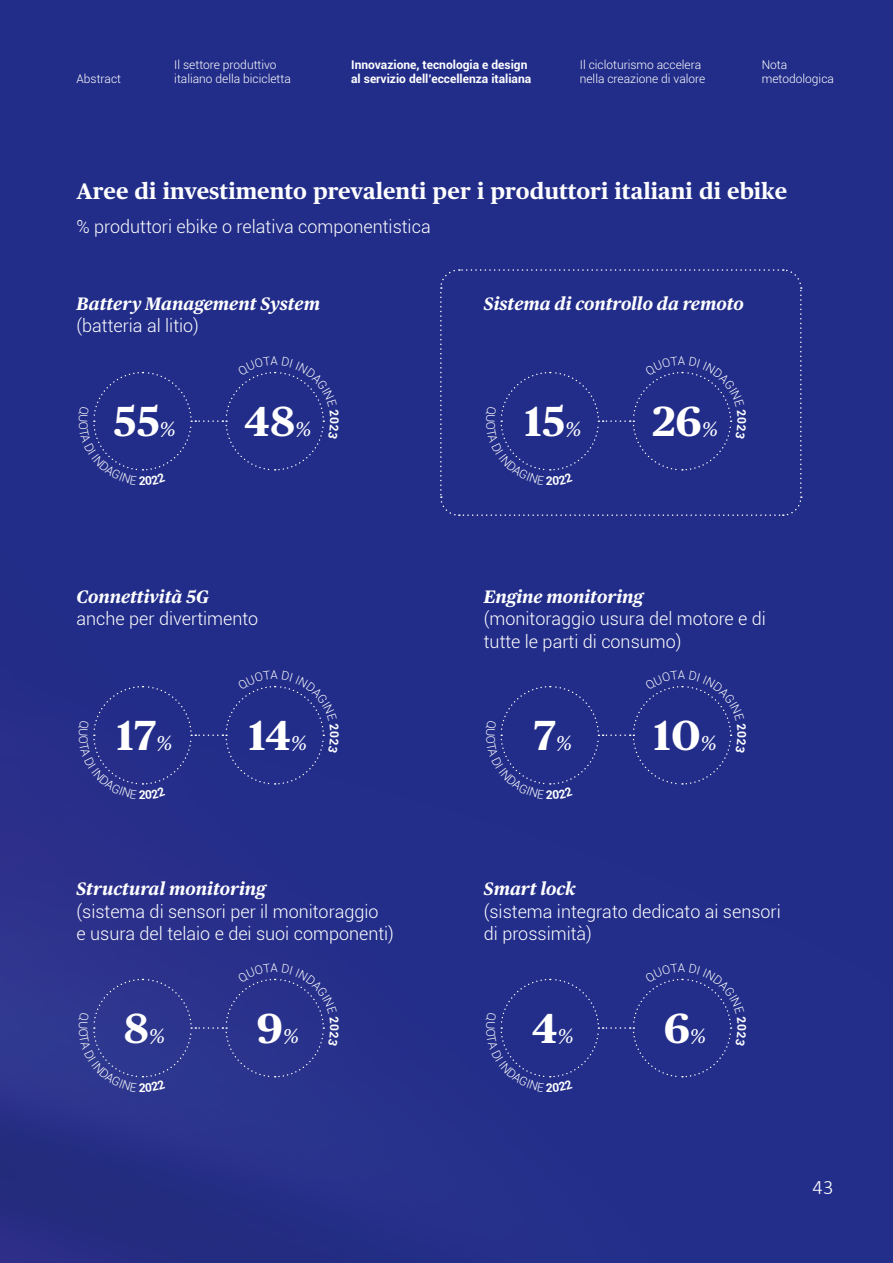
<style>
.page{position:relative;width:893px;height:1263px;background:#222d89}
.page>*{position:absolute;margin:0;border:0;box-sizing:border-box;transform-origin:0 0}
.t1{font:700 42px "Publico Text";letter-spacing:-.005em;color:#fff}
.t2{font:700 22.5px "Publico Text";color:#fff}
.t3{font:300 20.7px "Calibri";color:#fff}
.t4{font:300 18px/22.5px "Roboto";color:#fff}
.t5{font:italic 700 18px "Publico Text";color:#fff}
.t6{font:300 12px/14.4px "Roboto";color:#fff}
.t7{font:700 12px/14.4px "Roboto";color:#fff}
.s1{font-weight:400;font-style:italic;font-size:20.1px}
</style>
<div class="page">
<div style="left:78px;top:357px;width:261px;height:128px;background:#222d89"></div>
<div style="left:439px;top:268px;width:363px;height:249px;background:#222d89"></div>
<div style="left:78px;top:671px;width:261px;height:128px;background:#222d89"></div>
<div style="left:486px;top:671px;width:260px;height:128px;background:#222d89"></div>
<div style="left:78px;top:963px;width:261px;height:129px;background:#2b348d"></div>
<div style="left:486px;top:963px;width:260px;height:129px;background:#222e8a"></div>
<p class="t6" style="left:77px;top:71px;width:46px">Abstract</p>
<p class="t6" style="left:174px;top:57px;width:118px">Il settore produttivo italiano della bicicletta</p>
<p class="t7" style="left:351px;top:57px;width:182px">Innovazione, tecnologia e design al servizio dell’eccellenza italiana</p>
<p class="t6" style="left:580px;top:57px;width:127px">Il cicloturismo accelera nella creazione di valore</p>
<p class="t6" style="left:762px;top:57px;width:74px">Nota metodologica</p>
<p class="t2" style="left:77px;top:174px;width:712px">Aree di investimento prevalenti per i produttori italiani di ebike</p>
<p class="t4" style="left:77px;top:215px;width:356px">% produttori ebike o relativa componentistica</p>
<p class="t5" style="left:77px;top:290px;width:245px">Battery Management System</p>
<p class="t4" style="left:77px;top:314px;width:124px">(batteria al litio)</p>
<p class="t6" style="left:270px;top:353px;width:9px">A</p>
<p class="t5" style="left:484px;top:290px;width:261px">Sistema di controllo da remoto</p>
<p class="t6" style="left:678px;top:353px;width:9px">A</p>
<h1 class="t1" style="left:113px;top:388px;width:64px">55<span class="s1">%</span></h1>
<h1 class="t1" style="left:244px;top:388px;width:68px">48<span class="s1">%</span></h1>
<h1 class="t1" style="left:524px;top:388px;width:58px">15<span class="s1">%</span></h1>
<h1 class="t1" style="left:652px;top:388px;width:67px">26<span class="s1">%</span></h1>
<p class="t7" style="left:139px;top:473px;width:9px">2</p>
<p class="t7" style="left:546px;top:473px;width:9px">2</p>
<p class="t7" style="left:342px;top:417px;width:8px;rotate:90deg">0</p>
<p class="t7" style="left:749px;top:417px;width:8px;rotate:90deg">0</p>
<p class="t5" style="left:77px;top:582px;width:134px">Connettività 5G</p>
<p class="t4" style="left:77px;top:607px;width:183px">anche per divertimento</p>
<p class="t6" style="left:270px;top:667px;width:9px">A</p>
<p class="t5" style="left:484px;top:582px;width:161px">Engine monitoring</p>
<p class="t4" style="left:484px;top:607px;width:284px">(monitoraggio usura del motore e di tutte le parti di consumo)</p>
<p class="t6" style="left:678px;top:667px;width:9px">A</p>
<h1 class="t1" style="left:117px;top:702px;width:57px">17<span class="s1">%</span></h1>
<h1 class="t1" style="left:248px;top:702px;width:60px">14<span class="s1">%</span></h1>
<h1 class="t1" style="left:534px;top:702px;width:40px">7<span class="s1">%</span></h1>
<h1 class="t1" style="left:653px;top:702px;width:64px">10<span class="s1">%</span></h1>
<p class="t7" style="left:139px;top:787px;width:9px">2</p>
<p class="t7" style="left:546px;top:787px;width:9px">2</p>
<p class="t7" style="left:342px;top:731px;width:8px;rotate:90deg">0</p>
<p class="t7" style="left:749px;top:731px;width:8px;rotate:90deg">0</p>
<p class="t5" style="left:77px;top:875px;width:191px">Structural monitoring</p>
<p class="t4" style="left:77px;top:900px;width:319px">(sistema di sensori per il monitoraggio<br>e usura del telaio e dei suoi componenti)</p>
<p class="t6" style="left:270px;top:960px;width:9px">A</p>
<p class="t5" style="left:484px;top:875px;width:93px">Smart lock</p>
<p class="t4" style="left:484px;top:900px;width:298px">(sistema integrato dedicato ai sensori di prossimità)</p>
<p class="t6" style="left:678px;top:960px;width:9px">A</p>
<h1 class="t1" style="left:124px;top:995px;width:42px">8<span class="s1">%</span></h1>
<h1 class="t1" style="left:257px;top:995px;width:44px">9<span class="s1">%</span></h1>
<h1 class="t1" style="left:532px;top:995px;width:43px">4<span class="s1">%</span></h1>
<h1 class="t1" style="left:664px;top:995px;width:44px">6<span class="s1">%</span></h1>
<p class="t7" style="left:139px;top:1080px;width:9px">2</p>
<p class="t7" style="left:546px;top:1080px;width:9px">2</p>
<p class="t7" style="left:342px;top:1024px;width:8px;rotate:90deg">0</p>
<p class="t7" style="left:749px;top:1024px;width:8px;rotate:90deg">0</p>
<p class="t3" style="left:812px;top:1174px;width:22px">43</p>
</div>
